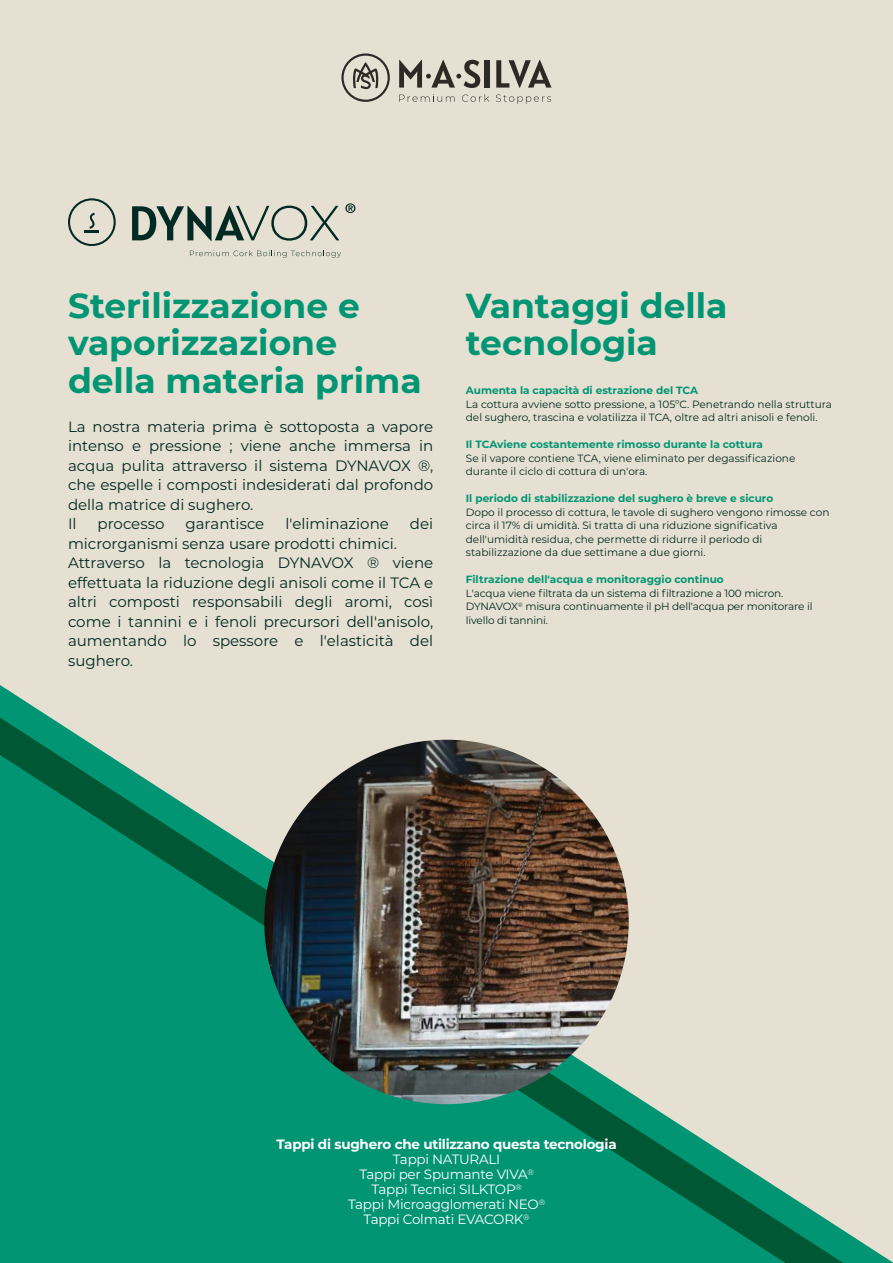
<style>
.page{position:relative;width:893px;height:1263px;background:#e6e0d2}
.page>*{position:absolute;margin:0;border:0;box-sizing:border-box;transform-origin:0 0}
.t1{font:700 34.5px/37.5px "Montserrat";color:#019573}
.t2{font:15px/19.5px "Montserrat";color:#002822}
.t3{font:13.5px/15px "Montserrat";letter-spacing:-.02em;color:#fff;text-align:center}
.t4{font:700 13.5px "Montserrat";letter-spacing:-.02em;color:#fff}
.t5{font:10.5px/13.5px "Montserrat";color:#002822}
.t6{font:700 10.5px "Montserrat";color:#019573}
</style>
<div class="page">
<svg style="left:399px;top:94px;width:56px;height:8px"></svg>
<svg style="left:462px;top:94px;width:27px;height:8px"></svg>
<svg style="left:496px;top:95px;width:55px;height:9px"></svg>
<div style="left:485px;top:60px;width:5px;height:28px;background:#2d2a26"></div>
<svg style="left:496px;top:60px;width:55px;height:28px"></svg>
<svg style="left:399px;top:60px;width:81px;height:28px"></svg>
<svg style="left:341px;top:53px;width:49px;height:49px"></svg>
<svg style="left:190px;top:250px;width:151px;height:8px"></svg>
<svg style="left:132px;top:206px;width:207px;height:35px"></svg>
<svg style="left:345px;top:203px;width:10px;height:10px"></svg>
<svg style="left:68px;top:198px;width:48px;height:48px"></svg>
<svg style="left:0;top:714px;width:509px;height:37px"></svg>
<svg style="left:0;top:751px;width:893px;height:512px;fill:#019573"></svg>
<img style="left:264px;top:740px;width:365px;height:364px;border-radius:182px">
<h1 class="t1" style="left:68px;top:285px;width:355px">Sterilizzazione e vaporizzazione della materia prima</h1>
<h2 class="t2" style="left:68px;top:416px;width:367px">La nostra materia prima è sottoposta a vapore intenso e pressione ; viene anche immersa in acqua pulita attraverso il sistema DYNAVOX ®, che espelle i composti indesiderati dal profondo della matrice di sughero.<br>Il</h2>
<h2 class="t2" style="left:98px;top:513px;width:68px">processo</h2>
<h2 class="t2" style="left:186px;top:513px;width:80px">garantisce</h2>
<h2 class="t2" style="left:285px;top:513px;width:105px">l'eliminazione</h2>
<h2 class="t2" style="left:410px;top:513px;width:25px">dei</h2>
<p class="t2" style="left:68px;top:533px;width:367px">microrganismi senza usare prodotti chimici.<br>Attraverso la tecnologia DYNAVOX ® viene effettuata la riduzione degli anisoli come il TCA e altri composti responsabili degli aromi, così come i tannini e i fenoli precursori dell'anisolo, aumentando lo spessore e l'elasticità del sughero.</p>
<h1 class="t1" style="left:466px;top:285px;width:263px">Vantaggi della tecnologia</h1>
<p class="t6" style="left:466px;top:383px;width:234px">Aumenta la capacità di estrazione del TCA</p>
<p class="t5" style="left:466px;top:397px;width:368px">La cottura avviene sotto pressione, a 105ºC. Penetrando nella struttura del sughero, trascina e volatilizza il TCA, oltre ad altri anisoli e fenoli.</p>
<p class="t6" style="left:466px;top:437px;width:299px">Il TCAviene costantemente rimosso durante la cottura</p>
<p class="t5" style="left:466px;top:451px;width:331px">Se il vapore contiene TCA, viene eliminato per degassificazione durante il ciclo di cottura di un'ora.</p>
<p class="t6" style="left:466px;top:491px;width:309px">Il periodo di stabilizzazione del sughero è breve e sicuro</p>
<p class="t5" style="left:466px;top:505px;width:365px">Dopo il processo di cottura, le tavole di sughero vengono rimosse con circa il 17% di umidità. Si tratta di una riduzione significativa dell'umidità residua, che permette di ridurre il periodo di stabilizzazione da due settimane a due giorni.</p>
<p class="t6" style="left:466px;top:572px;width:259px">Filtrazione dell'acqua e monitoraggio continuo</p>
<p class="t5" style="left:466px;top:586px;width:348px">L'acqua viene filtrata da un sistema di filtrazione a 100 micron.<br>DYNAVOX<sup>®</sup> misura continuamente il pH dell'acqua per monitorare il livello di tannini.</p>
<p class="t4" style="left:277px;top:1135px;width:342px">Tappi di sughero che utilizzano questa tecnologia</p>
<p class="t3" style="left:348px;top:1151px;width:198px">Tappi NATURALI<br>Tappi per Spumante VIVA<sup>®<br></sup>Tappi Tecnici SILKTOP<sup>®<br></sup>Tappi Microagglomerati NEO<sup>®<br></sup>Tappi Colmati EVACORK<sup>®</sup></p>
</div>
